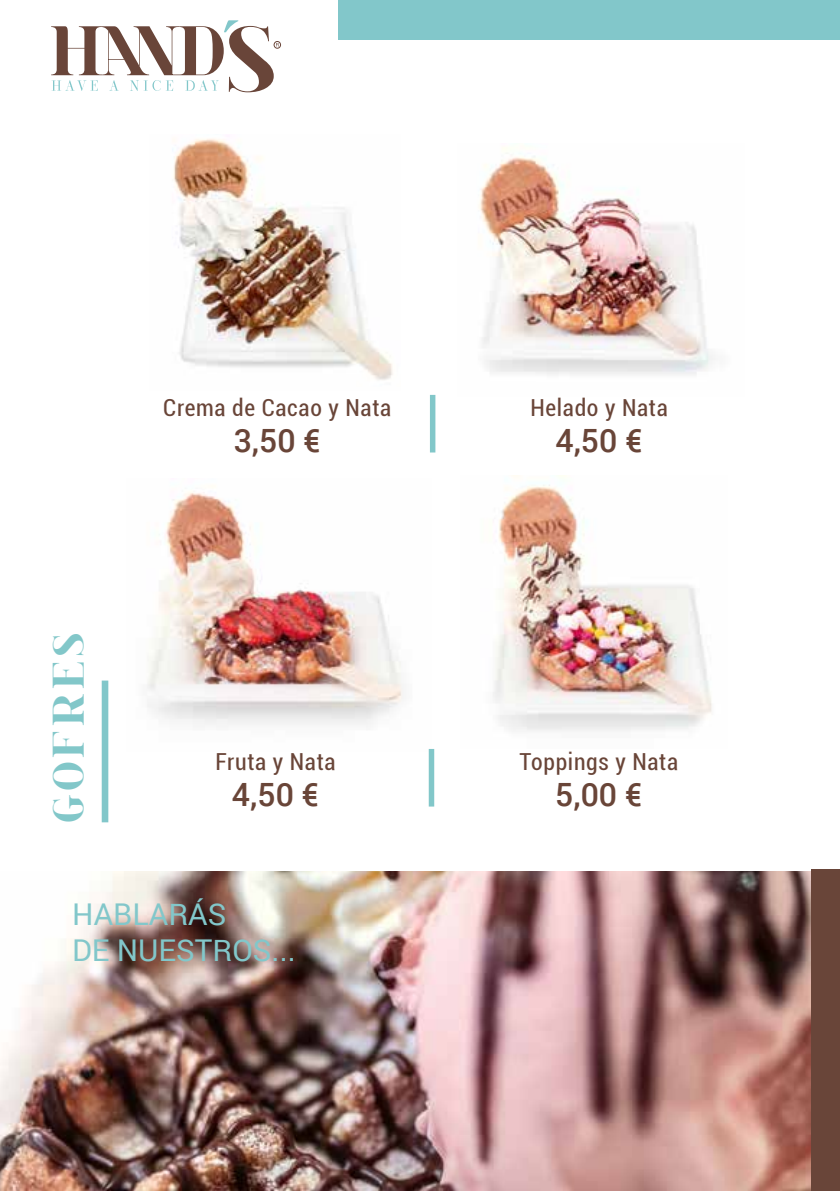
<style>
.page{position:relative;width:840px;height:1191px;background:#fff}
.page>*{position:absolute;margin:0;border:0;box-sizing:border-box;transform-origin:0 0}
.t1{font:46px "spinwerad C Bold";letter-spacing:.1em;color:#82c7c9}
.t2{font:500 32px "Roboto";color:#694538}
.t3{font:30px/36px "Roboto";color:#82c7ca}
.t4{font:condensed 23.4px "Roboto";letter-spacing:.03em;color:#694538}
</style>
<div class="page">
<img style="left:0;top:871px;width:810px;height:320px">
<div style="left:273px;top:41px;width:8px;height:8px;border:1px solid #694539;border-radius:50%"></div>
<svg style="left:51px;top:20px;width:228px;height:72px"></svg>
<div style="left:102px;top:680px;width:6px;height:142px;background:#82c7ca"></div>
<img style="left:172px;top:138px;width:221px;height:242px">
<img style="left:479px;top:147px;width:236px;height:228px">
<img style="left:147px;top:491px;width:256px;height:234px">
<img style="left:493px;top:476px;width:219px;height:255px">
<div style="left:429px;top:395px;width:6px;height:57px;background:#82c7c9"></div>
<div style="left:428px;top:749px;width:6px;height:57px;background:#82c7c9"></div>
<div style="left:338px;top:0;width:501px;height:40px;background:#82c7ca"></div>
<div style="left:810px;top:869px;width:29px;height:322px;background:#694539"></div>
<h1 class="t1" style="left:36px;top:822px;width:190px;rotate:-90deg">GOFRES</h1>
<p class="t4" style="left:163px;top:391px;width:229px">Crema de Cacao y Nata</p>
<h2 class="t2" style="left:233px;top:418px;width:89px">3,50 €</h2>
<p class="t4" style="left:215px;top:745px;width:121px">Fruta y Nata</p>
<h2 class="t2" style="left:232px;top:772px;width:89px">4,50 €</h2>
<p class="t3" style="left:72px;top:895px;width:225px">HABLARÁS<br>DE NUESTROS...</p>
<p class="t4" style="left:530px;top:391px;width:139px">Helado y Nata</p>
<h2 class="t2" style="left:555px;top:418px;width:89px">4,50 €</h2>
<p class="t4" style="left:519px;top:745px;width:160px">Toppings y Nata</p>
<h2 class="t2" style="left:555px;top:772px;width:89px">5,00 €</h2>
</div>
